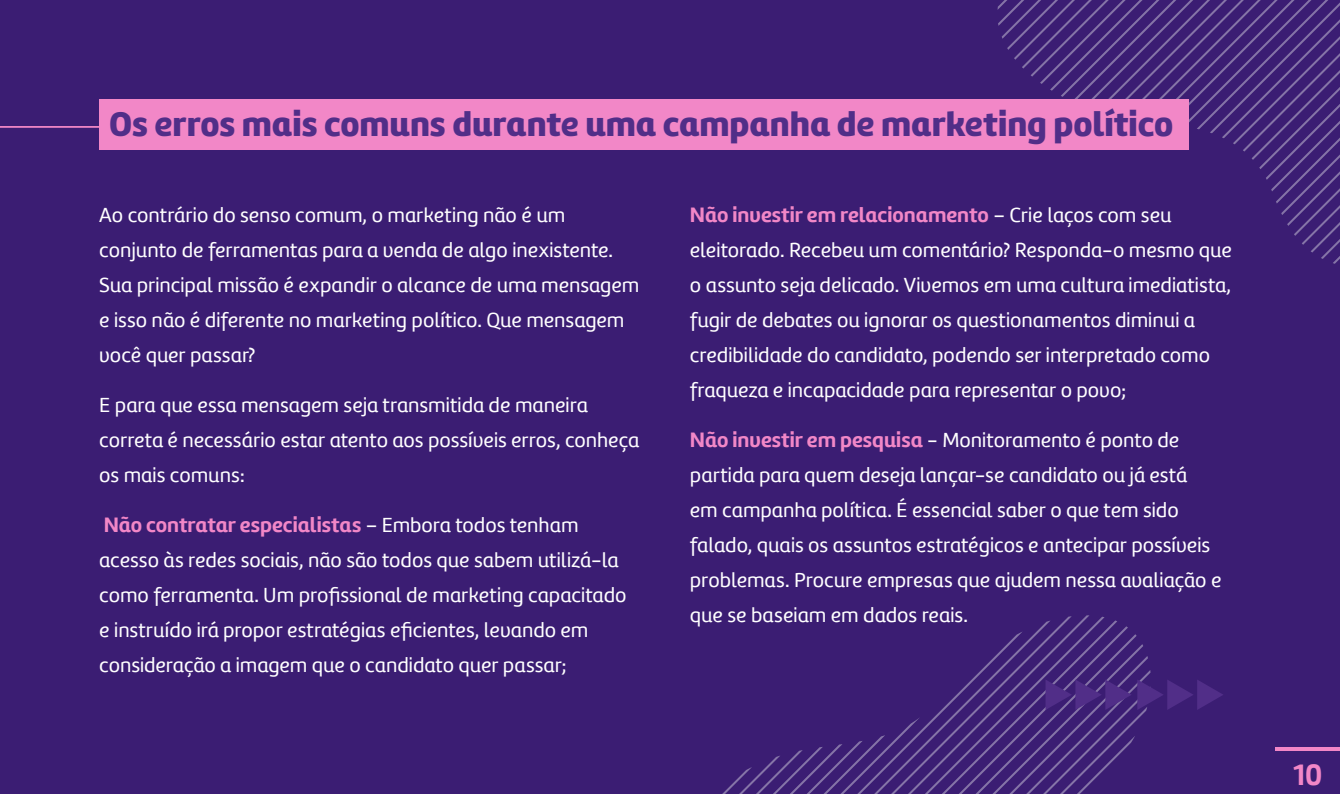
<style>
.page{position:relative;width:1340px;height:794px;background:#fff}
.page>*{position:absolute;margin:0;border:0;box-sizing:border-box;transform-origin:0 0}
.t1{font:900 35px "Amelia UP";color:#512e88}
.t2{font:700 29.75px "Amelia UP";color:#f287c7}
.t3{font:21px/35px "Amelia UP ameliaup";color:#fff}
.t4{font:700 21px "Amelia UP";color:#f287c7}
.s1{font-family:"Amelia UP ameliaup";font-weight:400;color:#fff}
.s2{font-family:"Amelia UP";font-weight:700;color:#f287c7}
</style>
<div class="page">
<div style="left:0;top:0;width:1339px;height:794px;background:#3b1d73"></div>
<svg style="left:997px;top:0;width:342px;height:264px"></svg>
<hr style="left:0;top:126px;width:138px;height:2px;background:#f287c7">
<div style="left:99px;top:99px;width:1089px;height:51px;background:#f287c7"></div>
<svg style="left:722px;top:624px;width:501px;height:170px"></svg>
<hr style="left:1275px;top:747px;width:64px;height:3px;background:#f287c7">
<h1 class="t1" style="left:109px;top:103px;width:1065px">Os erros mais comuns durante uma campanha de marketing político</h1>
<p class="t3" style="left:99px;top:198px;width:541px">Ao contrário do senso comum, o marketing não é um conjunto de ferramentas para a venda de algo inexistente.<br>Sua principal missão é expandir o alcance de uma mensagem e isso não é diferente no marketing político. Que mensagem você quer passar?</p>
<p class="t3" style="left:99px;top:388px;width:541px">E para que essa mensagem seja transmitida de maneira correta é necessário estar atento aos possíveis erros, conheça os mais comuns:</p>
<p class="t4" style="left:104px;top:513px;width:476px">Não contratar especialistas <span class="s1">– Embora todos tenham</span></p>
<p class="t3" style="left:99px;top:543px;width:529px">acesso às redes sociais, não são todos que sabem utilizá-la como ferramenta. Um profissional de marketing capacitado e instruído irá propor estratégias eficientes, levando em consideração a imagem que o candidato quer passar;</p>
<p class="t4" style="left:690px;top:203px;width:483px">Não investir em relacionamento <span class="s1">– Crie laços com seu</span></p>
<p class="t3" style="left:690px;top:233px;width:543px">eleitorado. Recebeu um comentário? Responda-o mesmo que o assunto seja delicado. Vivemos em uma cultura imediatista, fugir de debates ou ignorar os questionamentos diminui a credibilidade do candidato, podendo ser interpretado como fraqueza e incapacidade para representar o povo;</p>
<p class="t3" style="left:690px;top:423px;width:533px"><span class="s2">Não investir em pesquisa</span> - Monitoramento é ponto de partida para quem deseja lançar-se candidato ou já está<br>em campanha política. É essencial saber o que tem sido falado, quais os assuntos estratégicos e antecipar possíveis problemas. Procure empresas que ajudem nessa avaliação e que se baseiam em dados reais.</p>
<h2 class="t2" style="left:1293px;top:757px;width:30px">10</h2>
</div>
